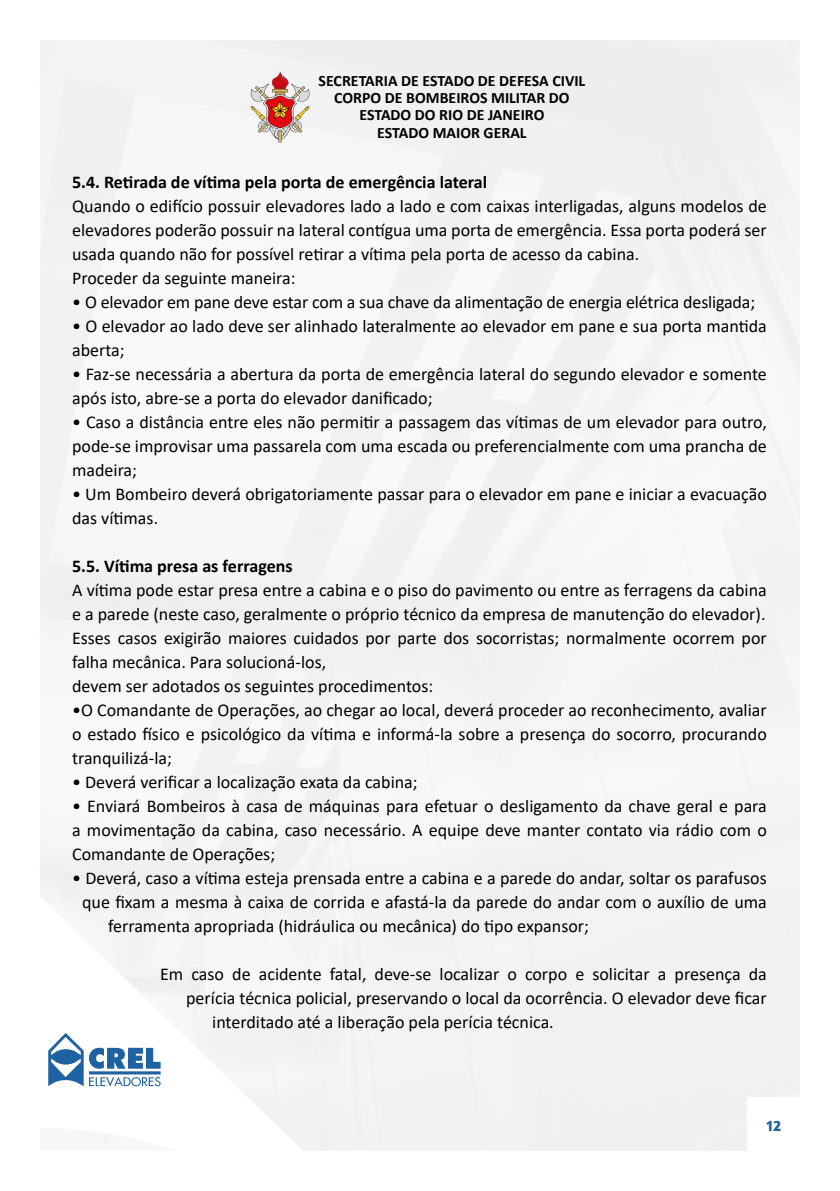
<style>
.page{position:relative;width:840px;height:1191px;background:#fff}
.page>*{position:absolute;margin:0;border:0;box-sizing:border-box;transform-origin:0 0}
.t1{font:18px/24px "Calibri";color:#000}
.t2{font:700 18px "Calibri";color:#000}
.t3{font:700 15.8px/17.2px "Calibri";color:#000;text-align:center}
.t4{font:700 15.8px "Amaranth";color:#1d61a1}
</style>
<div class="page">
<div style="left:0;top:0;width:839px;height:1191px;background:#f7f5f5"></div>
<svg style="left:250px;top:72px;width:60px;height:71px"></svg>
<p class="t3" style="left:318px;top:72px;width:268px">SECRETARIA DE ESTADO DE DEFESA CIVIL<br>CORPO DE BOMBEIROS MILITAR DO<br>ESTADO DO RIO DE JANEIRO<br>ESTADO MAIOR GERAL</p>
<p class="t2" style="left:72px;top:169px;width:416px">5.4. Retirada de vítima pela porta de emergência lateral</p>
<p class="t1" style="left:72px;top:194px;width:696px">Quando o edifício possuir elevadores lado a lado e com caixas interligadas, alguns modelos de elevadores poderão possuir na lateral contígua uma porta de emergência. Essa porta poderá ser usada quando não for possível retirar a vítima pela porta de acesso da cabina.<br>Proceder da seguinte maneira:</p>
<p class="t1" style="left:72px;top:290px;width:684px">• O elevador em pane deve estar com a sua chave da alimentação de energia elétrica desligada;</p>
<p class="t1" style="left:72px;top:314px;width:695px">• O elevador ao lado deve ser alinhado lateralmente ao elevador em pane e sua porta mantida aberta;</p>
<p class="t1" style="left:72px;top:362px;width:695px">• Faz-se necessária a abertura da porta de emergência lateral do segundo elevador e somente após isto, abre-se a porta do elevador danificado;</p>
<p class="t1" style="left:72px;top:410px;width:696px;text-align:justify">• Caso a distância entre eles não permitir a passagem das vítimas de um elevador para outro, pode-se improvisar uma passarela com uma escada ou preferencialmente com uma prancha de madeira;</p>
<p class="t1" style="left:72px;top:482px;width:695px">• Um Bombeiro deverá obrigatoriamente passar para o elevador em pane e iniciar a evacuação das vítimas.</p>
<p class="t2" style="left:72px;top:553px;width:222px">5.5. Vítima presa as ferragens</p>
<p class="t1" style="left:72px;top:578px;width:695px">A vítima pode estar presa entre a cabina e o piso do pavimento ou entre as ferragens da cabina e a parede (neste caso, geralmente o próprio técnico da empresa de manutenção do elevador).<br>Esses casos exigirão maiores cuidados por parte dos socorristas; normalmente ocorrem por falha mecânica. Para solucioná-los,<br>devem ser adotados os seguintes procedimentos:</p>
<p class="t1" style="left:72px;top:698px;width:695px;text-align:justify">•O Comandante de Operações, ao chegar ao local, deverá proceder ao reconhecimento, avaliar o estado físico e psicológico da vítima e informá-la sobre a presença do socorro, procurando tranquilizá-la;</p>
<p class="t1" style="left:72px;top:770px;width:347px">• Deverá verificar a localização exata da cabina;</p>
<p class="t1" style="left:72px;top:794px;width:695px;text-align:justify">• Enviará Bombeiros à casa de máquinas para efetuar o desligamento da chave geral e para a movimentação da cabina, caso necessário. A equipe deve manter contato via rádio com o Comandante de Operações;</p>
<p class="t1" style="left:72px;top:866px;width:695px">• Deverá, caso a vítima esteja prensada entre a cabina e a parede do andar, soltar os parafusos</p>
<p class="t1" style="left:82px;top:890px;width:685px">que fixam a mesma à caixa de corrida e afastá-la da parede do andar com o auxílio de uma</p>
<p class="t1" style="left:108px;top:914px;width:482px">ferramenta apropriada (hidráulica ou mecânica) do tipo expansor;</p>
<p class="t1" style="left:160px;top:962px;width:607px">Em caso de acidente fatal, deve-se localizar o corpo e solicitar a presença da</p>
<p class="t1" style="left:186px;top:986px;width:582px">perícia técnica policial, preservando o local da ocorrência. O elevador deve ficar</p>
<p class="t1" style="left:212px;top:1009px;width:343px">interditado até a liberação pela perícia técnica.</p>
<p class="t4" style="left:766px;top:1115px;width:16px">12</p>
</div>
